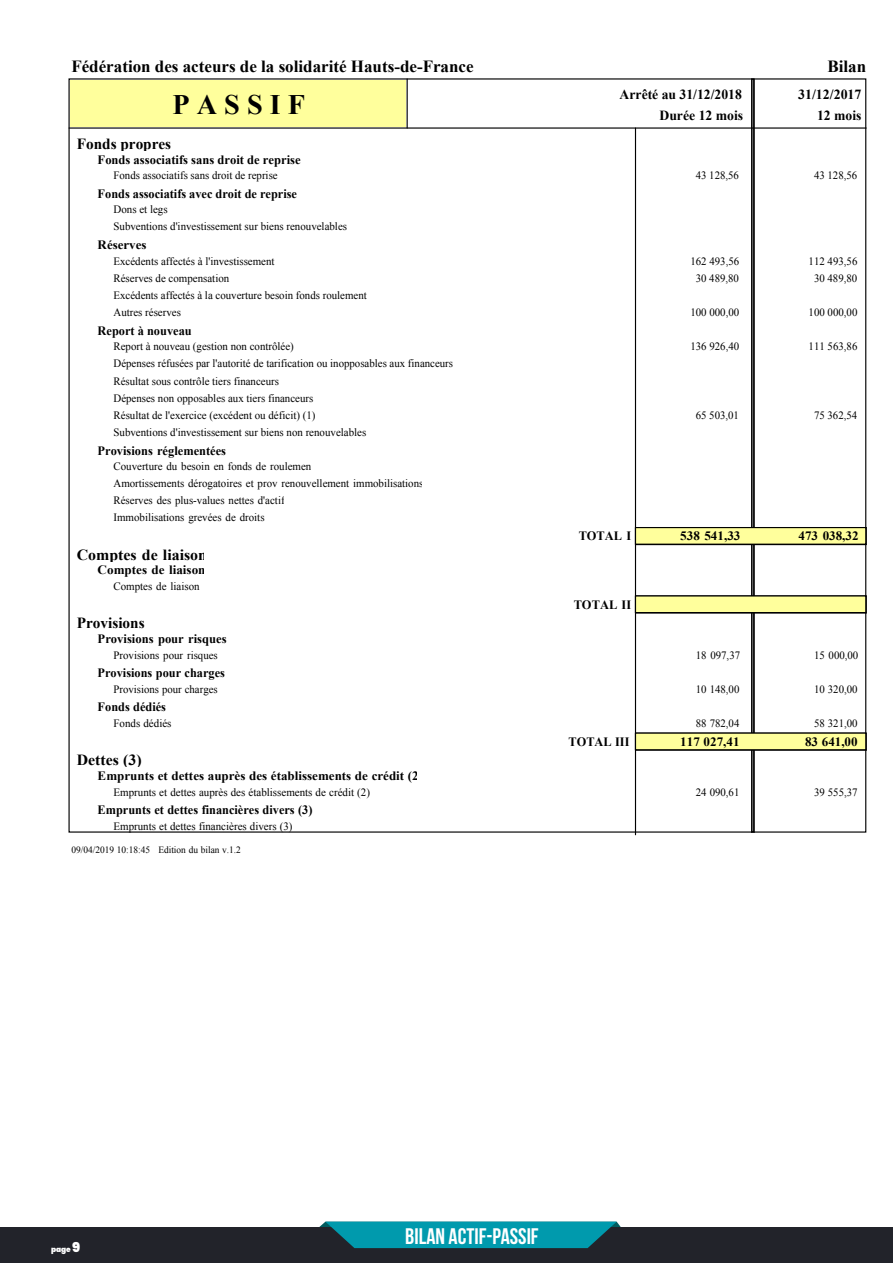
<style>
.page{position:relative;width:893px;height:1263px;background:#fff}
.page>*{position:absolute;margin:0;border:0;box-sizing:border-box;transform-origin:0 0}
.t1{font:700 28.2px "Times New Roman";color:#000}
.t2{font:700 22.5px "Bebas Neue";color:#fff}
.t3{font:700 16.95px "Times New Roman";color:#000}
.t4{font:700 15.45px "Times New Roman";color:#000}
.t5{font:700 13.95px/21.3px "Times New Roman";color:#000;text-align:right}
.t6{font:700 12.75px "Times New Roman";color:#000}
.t7{font:11.25px/17.1px "Times New Roman";color:#000}
.t8{font:11.25px "Times New Roman";color:#000;scale:.96 1}
.t9{font:9.6px "Times New Roman";color:#000}
.t10{font:900 7.5px "Poppins";color:#fff}
.s1{font-size:13.5px}
</style>
<div class="page">
<div style="left:0;top:1227px;width:893px;height:36px;background:#22232a"></div>
<svg style="left:319px;top:1222px;width:302px;height:26px"></svg>
<div style="left:70px;top:80px;width:336px;height:47px;background:#ffff9c"></div>
<hr style="left:69px;top:127px;width:797px;height:2px;background:#000">
<hr style="left:635px;top:128px;width:1px;height:707px;background:#000">
<hr style="left:407px;top:79px;width:1px;height:49px;background:#000">
<hr style="left:753px;top:79px;width:2px;height:753px;background:#000">
<div style="left:751px;top:78px;width:3px;height:755px;border:1px solid #000"></div>
<svg style="left:866px;top:528px;width:1px;height:17px"></svg>
<div style="left:635px;top:528px;width:231px;height:16px;background:#ffff9c"></div>
<div style="left:635px;top:527px;width:231px;height:18px;border:1px solid #000"></div>
<svg style="left:866px;top:596px;width:1px;height:17px"></svg>
<div style="left:635px;top:596px;width:231px;height:17px;background:#ffff9c"></div>
<div style="left:635px;top:595px;width:231px;height:18px;border:1px solid #000"></div>
<svg style="left:866px;top:733px;width:1px;height:17px"></svg>
<hr style="left:635px;top:749px;width:231px;height:2px;background:#000">
<div style="left:635px;top:733px;width:231px;height:17px;background:#ffff9c"></div>
<div style="left:635px;top:732px;width:231px;height:18px;border:1px solid #000"></div>
<p class="t3" style="left:71px;top:55px;width:404px">Fédération des acteurs de la solidarité Hauts-de-France</p>
<p class="t3" style="left:827px;top:55px;width:40px">Bilan</p>
<p class="t1" style="left:173px;top:85px;width:134px">P A S S I F</p>
<p class="t5" style="left:798px;top:83px;width:65px">31/12/2017<br>12 mois</p>
<p class="t5" style="left:620px;top:83px;width:125px">Arrêté au 31/12/2018<br>Durée 12 mois</p>
<p class="t4" style="left:77px;top:133px;width:96px">Fonds propres</p>
<p class="t6" style="left:98px;top:150px;width:204px">Fonds associatifs sans droit de reprise</p>
<p class="t7" style="left:113px;top:167px;width:166px">Fonds associatifs sans droit de reprise</p>
<p class="t7" style="left:696px;top:167px;width:45px">43 128,56</p>
<p class="t7" style="left:814px;top:167px;width:45px">43 128,56</p>
<p class="t6" style="left:98px;top:184px;width:201px">Fonds associatifs avec droit de reprise</p>
<p class="t7" style="left:113px;top:201px;width:235px">Dons et legs<br>Subventions d'investissement sur biens renouvelables</p>
<p class="t6" style="left:98px;top:236px;width:50px">Réserves</p>
<p class="t7" style="left:113px;top:252px;width:163px">Excédents affectés à l'investissement</p>
<p class="t7" style="left:690px;top:252px;width:50px">162 493,56</p>
<p class="t7" style="left:809px;top:252px;width:50px">112 493,56</p>
<p class="t7" style="left:113px;top:269px;width:117px">Réserves de compensation</p>
<p class="t7" style="left:696px;top:269px;width:45px">30 489,80</p>
<p class="t7" style="left:814px;top:269px;width:45px">30 489,80</p>
<p class="t7" style="left:113px;top:286px;width:255px">Excédents affectés à la couverture besoin fonds roulement<br>Autres réserves</p>
<p class="t7" style="left:690px;top:304px;width:50px">100 000,00</p>
<p class="t7" style="left:809px;top:304px;width:50px">100 000,00</p>
<p class="t6" style="left:98px;top:322px;width:96px">Report à nouveau</p>
<p class="t7" style="left:113px;top:338px;width:182px">Report à nouveau (gestion non contrôlée)</p>
<p class="t7" style="left:690px;top:338px;width:50px">136 926,40</p>
<p class="t7" style="left:809px;top:338px;width:50px">111 563,86</p>
<p class="t7" style="left:113px;top:355px;width:341px">Dépenses réfusées par l'autorité de tarification ou inopposables aux financeurs Résultat sous contrôle tiers financeurs<br>Dépenses non opposables aux tiers financeurs<br>Résultat de l'exercice (excédent ou déficit) (1)</p>
<p class="t7" style="left:696px;top:406px;width:45px">65 503,01</p>
<p class="t7" style="left:814px;top:406px;width:45px">75 362,54</p>
<p class="t7" style="left:113px;top:423px;width:254px">Subventions d'investissement sur biens non renouvelables</p>
<p class="t6" style="left:98px;top:441px;width:130px">Provisions réglementées</p>
<p class="t7" style="left:113px;top:457px;width:311px">Couverture du besoin en fonds de roulement<br>Amortissements dérogatoires et prov renouvellement immobilisations Réserves des plus-values nettes d'actif<br>Immobilisations grevées de droits</p>
<p class="t4" style="left:77px;top:544px;width:132px">Comptes de liaison</p>
<p class="t6" style="left:98px;top:561px;width:109px">Comptes de liaison</p>
<p class="t7" style="left:113px;top:578px;width:88px">Comptes de liaison</p>
<p class="t6" style="left:579px;top:527px;width:54px">TOTAL I</p>
<p class="t6" style="left:680px;top:527px;width:62px">538 541,33</p>
<p class="t6" style="left:798px;top:527px;width:62px">473 038,32</p>
<p class="t6" style="left:574px;top:596px;width:59px">TOTAL II</p>
<p class="t4" style="left:77px;top:612px;width:69px">Provisions</p>
<p class="t6" style="left:98px;top:630px;width:131px">Provisions pour risques</p>
<p class="t7" style="left:113px;top:646px;width:106px">Provisions pour risques</p>
<p class="t7" style="left:696px;top:646px;width:46px">18 097,37</p>
<p class="t7" style="left:814px;top:646px;width:46px">15 000,00</p>
<p class="t6" style="left:98px;top:664px;width:129px">Provisions pour charges</p>
<p class="t8" style="left:113px;top:682px;width:110px">Provisions pour charges</p>
<p class="t7" style="left:696px;top:680px;width:45px">10 148,00</p>
<p class="t7" style="left:814px;top:680px;width:45px">10 320,00</p>
<p class="t6" style="left:98px;top:698px;width:70px">Fonds dédiés</p>
<p class="t7" style="left:113px;top:714px;width:60px">Fonds dédiés</p>
<p class="t7" style="left:696px;top:714px;width:45px">88 782,04</p>
<p class="t7" style="left:814px;top:714px;width:45px">58 321,00</p>
<p class="t6" style="left:569px;top:733px;width:62px">TOTAL III</p>
<p class="t6" style="left:680px;top:733px;width:61px">117 027,41</p>
<p class="t6" style="left:805px;top:733px;width:54px">83 641,00</p>
<p class="t4" style="left:77px;top:749px;width:66px">Dettes (3)</p>
<p class="t6" style="left:98px;top:767px;width:327px">Emprunts et dettes auprès des établissements de crédit (2)</p>
<p class="t7" style="left:113px;top:783px;width:258px">Emprunts et dettes auprès des établissements de crédit (2)</p>
<p class="t7" style="left:696px;top:783px;width:45px">24 090,61</p>
<p class="t7" style="left:814px;top:783px;width:45px">39 555,37</p>
<p class="t6" style="left:98px;top:801px;width:216px">Emprunts et dettes financières divers (3)</p>
<p class="t7" style="left:113px;top:817px;width:181px">Emprunts et dettes financières divers (3)</p>
<p class="t9" style="left:71px;top:844px;width:171px">09/04/2019 10:18:45 Edition du bilan v.1.2</p>
<p class="t10" style="left:51px;top:1245px;width:31px">page <span class="s1">9</span></p>
<h2 class="t2" style="left:405px;top:1224px;width:135px">BILAN ACTIF-PASSIF</h2>
</div>
